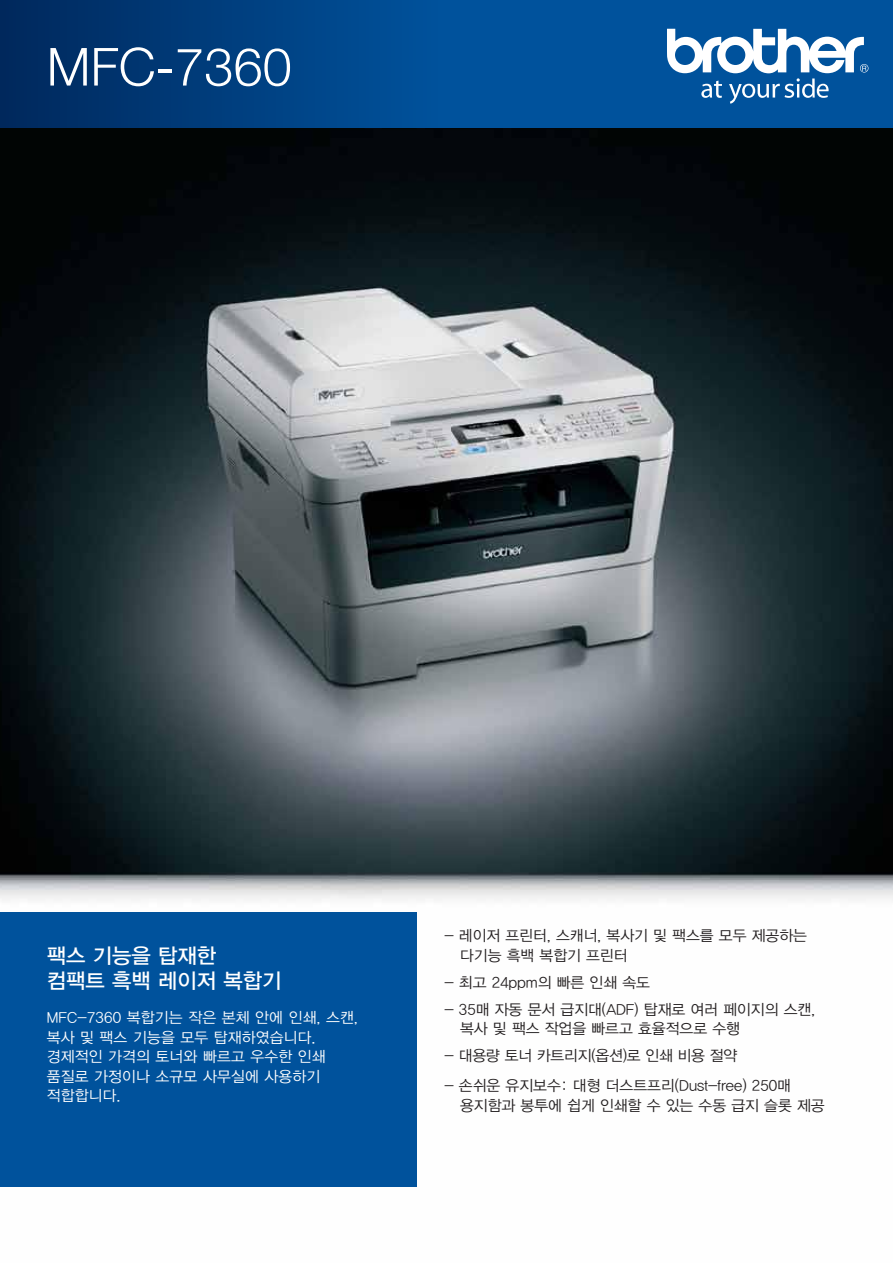
<style>
.page{position:relative;width:893px;height:1263px;background:#fff}
.page>*{position:absolute;margin:0;border:0;box-sizing:border-box;transform-origin:0 0}
.t1{font:300 52.5px "Helvetica Neue LT Std";color:#fff}
.t2{font:21px/25.2px "YDIYGO330";color:#fff}
.t3{font:15px/19.5px "YDIYGO320";color:#231f20}
.t4{font:15px/19.5px "YDIYGO320";letter-spacing:.015em;color:#fff}
</style>
<div class="page">
<img style="left:0;top:127px;width:893px;height:1060px">
<div style="left:0;top:912px;width:417px;height:274px;background:#00529c"></div>
<svg style="left:0;top:0;width:893px;height:127px;background:#00468a"></svg>
<svg style="left:667px;top:29px;width:201px;height:75px"></svg>
<h1 class="t1" style="left:47px;top:35px;width:247px">MFC-7360</h1>
<h2 class="t2" style="left:47px;top:943px;width:236px">팩스 기능을 탑재한<br>컴팩트 흑백 레이저 복합기</h2>
<p class="t4" style="left:47px;top:1008px;width:313px">MFC-7360 복합기는 작은 본체 안에 인쇄, 스캔, 복사 및 팩스 기능을 모두 탑재하였습니다. 경제적인 가격의 토너와 빠르고 우수한 인쇄 품질로 가정이나 소규모 사무실에 사용하기 적합합니다.</p>
<p class="t3" style="left:460px;top:926px;width:348px;text-indent:-16px">- 레이저 프린터, 스캐너, 복사기 및 팩스를 모두 제공하는 다기능 흑백 복합기 프린터</p>
<p class="t3" style="left:444px;top:973px;width:207px">- 최고 24ppm의 빠른 인쇄 속도</p>
<p class="t3" style="left:460px;top:1000px;width:357px;text-indent:-16px">- 35매 자동 문서 급지대(ADF) 탑재로 여러 페이지의 스캔, 복사 및 팩스 작업을 빠르고 효율적으로 수행</p>
<p class="t3" style="left:444px;top:1046px;width:294px">- 대용량 토너 카트리지(옵션)로 인쇄 비용 절약</p>
<p class="t3" style="left:460px;top:1076px;width:366px;text-indent:-16px">- 손쉬운 유지보수: 대형 더스트프리(Dust-free) 250매 용지함과 봉투에 쉽게 인쇄할 수 있는 수동 급지 슬롯 제공</p>
</div>
